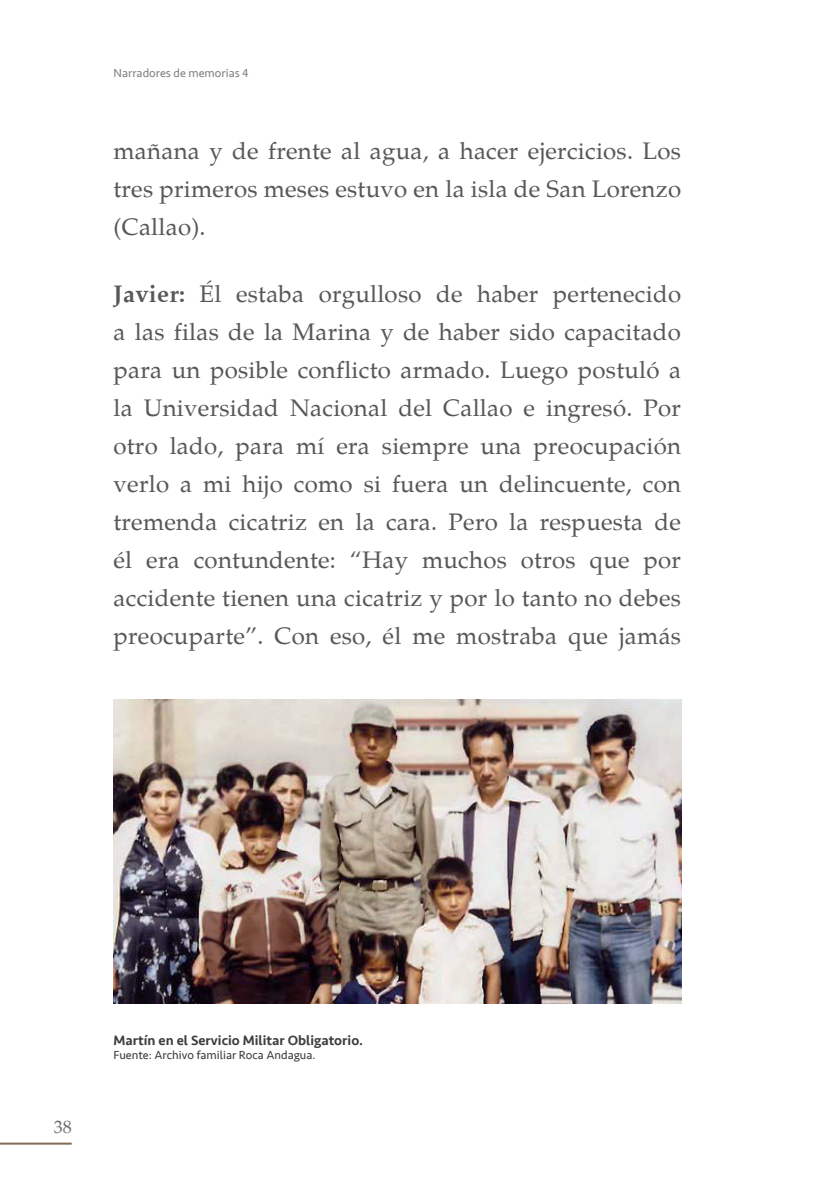
<style>
.page{position:relative;width:823px;height:1191px;background:#fff}
.page>*{position:absolute;margin:0;border:0;box-sizing:border-box;transform-origin:0 0}
.CuerpoTXT{font:24px/38px "Palatino";letter-spacing:.01em;color:#57585a;text-align:justify}
.t1{font:18px "Palatino";color:#6c6d70}
.Leyenda1{font:500 14px "Seravek";color:#3e3e3f}
.Leyenda2{font:12px "Seravek";color:#3e3e3f}
.t2{font:12px "Seravek";color:#808285}
.s1{font-weight:700}
</style>
<div class="page">
<hr style="left:0;top:1142px;width:72px;height:2px;background:#826a54">
<img style="left:113px;top:699px;width:567px;height:304px">
<p class="t2" style="left:113px;top:64px;width:137px">Narradores de memorias 4</p>
<p class="CuerpoTXT" style="left:113px;top:130px;width:569px">mañana y de frente al agua, a hacer ejercicios. Los tres primeros meses estuvo en la isla de San Lorenzo (Callao).</p>
<p class="CuerpoTXT" style="left:113px;top:272px;width:569px"><span class="s1">Javier:</span> Él estaba orgulloso de haber pertenecido a las filas de la Marina y de haber sido capacitado para un posible conflicto armado. Luego postuló a la Universidad Nacional del Callao e ingresó. Por otro lado, para mí era siempre una preocupación verlo a mi hijo como si fuera un delincuente, con tremenda cicatriz en la cara. Pero la respuesta de él era contundente: “Hay muchos otros que por accidente tienen una cicatriz y por lo tanto no debes preocuparte”. Con eso, él me mostraba que jamás</p>
<p class="t1" style="left:54px;top:1112px;width:19px">38</p>
<p class="Leyenda1" style="left:113px;top:1031px;width:251px">Martín en el Servicio Militar Obligatorio.</p>
<p class="Leyenda2" style="left:113px;top:1045px;width:203px">Fuente: Archivo familiar Roca Andagua.</p>
</div>
